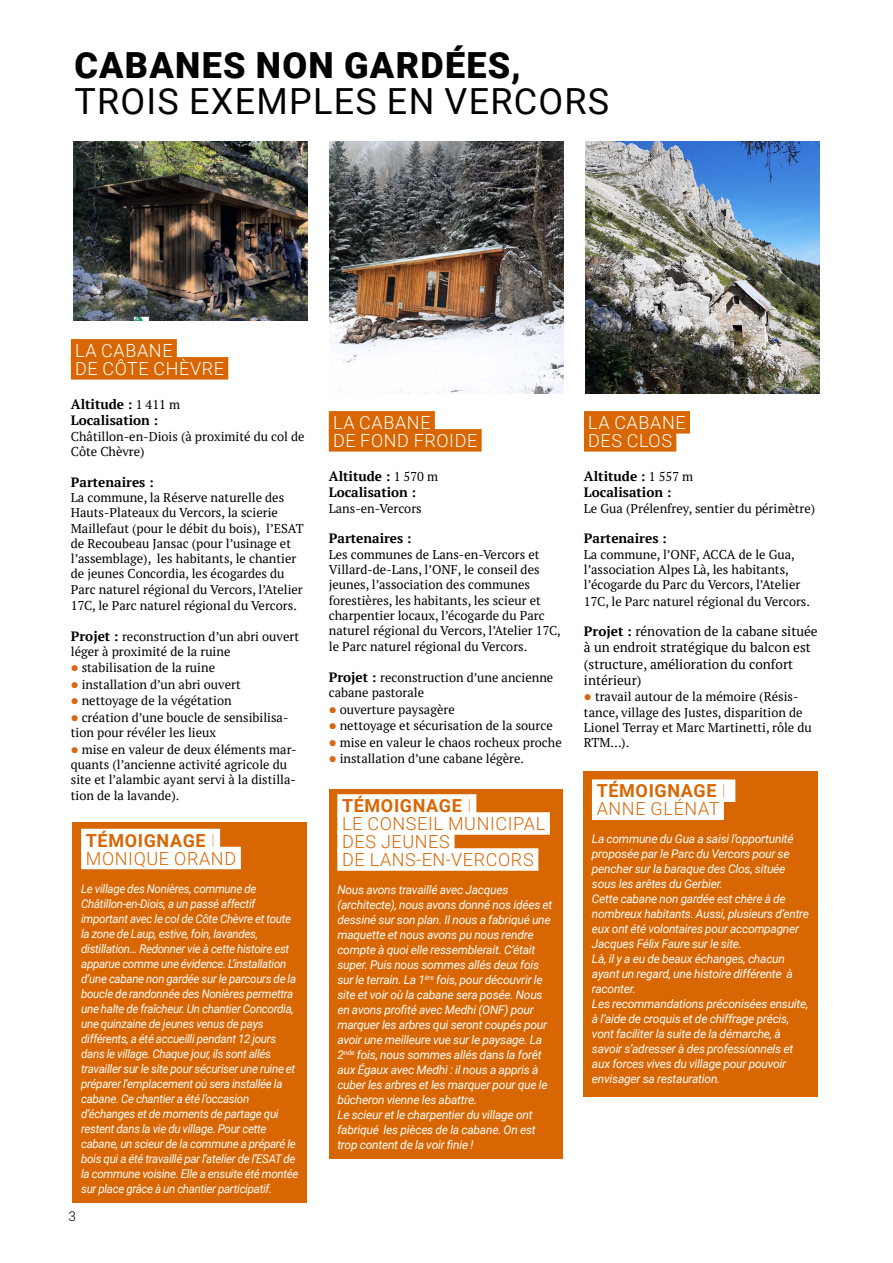
<style>
.page{position:relative;width:893px;height:1263px;background:#fff}
.page>*{position:absolute;margin:0;border:0;box-sizing:border-box;transform-origin:0 0}
.t1{font:36px "Roboto";letter-spacing:.035em;color:#020203}
.t2{font:900 36px "Roboto";letter-spacing:.035em;color:#020203}
.t3{font:300 18px/18px "Roboto";letter-spacing:.035em;color:#d86703}
.t4{font:300 18px/18px "Roboto";letter-spacing:.035em;color:#fff}
.t5{font:700 18px/18px "Roboto";letter-spacing:.035em;color:#d86703}
.t6{font:700 13.5px/16.2px "PT Serif";color:#000}
.t7{font:13.5px/16.2px "PT Serif";color:#000}
.t8{font:300 13.5px "Roboto";color:#000}
.t9{font:12.75px/15.5px "PT Serif";color:#000}
.t10{font:italic 12px/15px "Roboto";letter-spacing:-.02em;color:#fff}
.t11{font:italic 12px/15px "Roboto";letter-spacing:-.02em;color:#fff;scale:.96 1}
.s1{font-weight:400;font-size:12.75px}
.s2{font-weight:700;font-size:13.5px}
.s3{color:#d86712}
.s4{font-weight:700}
.s5{font-weight:100}
.s6{font-weight:300}
</style>
<div class="page">
<div style="left:584px;top:411px;width:106px;height:23px;background:#d86703"></div>
<div style="left:584px;top:429px;width:92px;height:23px;background:#d86703"></div>
<img style="left:74px;top:142px;width:234px;height:178px">
<img style="left:329px;top:141px;width:235px;height:252px">
<img style="left:585px;top:141px;width:235px;height:252px">
<div style="left:329px;top:411px;width:106px;height:23px;background:#d86703"></div>
<div style="left:329px;top:429px;width:153px;height:23px;background:#d86703"></div>
<div style="left:71px;top:339px;width:106px;height:23px;background:#d86703"></div>
<div style="left:71px;top:357px;width:157px;height:23px;background:#d86703"></div>
<div style="left:329px;top:789px;width:234px;height:370px;background:#d86703"></div>
<div style="left:337px;top:794px;width:139px;height:23px;background:#fff"></div>
<div style="left:337px;top:812px;width:213px;height:23px;background:#fff"></div>
<div style="left:337px;top:830px;width:117px;height:23px;background:#fff"></div>
<div style="left:337px;top:848px;width:201px;height:23px;background:#fff"></div>
<div style="left:73px;top:823px;width:234px;height:380px;background:#d86703"></div>
<div style="left:81px;top:829px;width:139px;height:22px;background:#fff"></div>
<div style="left:81px;top:847px;width:160px;height:22px;background:#fff"></div>
<div style="left:583px;top:771px;width:235px;height:325px;background:#d86703"></div>
<div style="left:592px;top:779px;width:143px;height:23px;background:#fff"></div>
<div style="left:592px;top:797px;width:132px;height:23px;background:#fff"></div>
<h1 class="t2" style="left:74px;top:40px;width:448px">CABANES NON GARDÉES,</h1>
<h1 class="t1" style="left:74px;top:76px;width:536px">TROIS EXEMPLES EN VERCORS</h1>
<h2 class="t4" style="left:75px;top:341px;width:150px">LA CABANE<br>DE CÔTE CHÈVRE</h2>
<p class="t6" style="left:71px;top:396px;width:111px">Altitude : <span class="s1">1 411 m<br></span>Localisation :</p>
<p class="t9" style="left:71px;top:428px;width:235px">Châtillon-en-Diois (à proximité du col de<br>Côte Chèvre)</p>
<p class="t6" style="left:71px;top:474px;width:84px">Partenaires :</p>
<p class="t9" style="left:71px;top:490px;width:234px">La commune, la Réserve naturelle des Hauts-Plateaux du Vercors, la scierie Maillefaut (pour le débit du bois), l’ESAT de Recoubeau Jansac (pour l’usinage et l’assemblage), les habitants, le chantier de jeunes Concordia, les écogardes du Parc naturel régional du Vercors, l’Atelier 17C, le Parc naturel régional du Vercors.</p>
<p class="t9" style="left:71px;top:628px;width:230px"><span class="s2">Projet :</span> reconstruction d’un abri ouvert léger à proximité de la ruine</p>
<p class="t9" style="left:71px;top:660px;width:146px"><span class="s3">●</span> stabilisation de la ruine</p>
<p class="t9" style="left:71px;top:676px;width:171px"><span class="s3">●</span> installation d’un abri ouvert</p>
<p class="t9" style="left:71px;top:693px;width:162px"><span class="s3">●</span> nettoyage de la végétation</p>
<p class="t9" style="left:71px;top:710px;width:219px"><span class="s3">●</span> création d’une boucle de sensibilisa&shy;tion pour révéler les lieux</p>
<p class="t9" style="left:71px;top:741px;width:227px"><span class="s3">●</span> mise en valeur de deux éléments mar&shy;quants (l’ancienne activité agricole du site et l’alambic ayant servi à la distilla&shy;tion de la lavande).</p>
<h2 class="t3" style="left:86px;top:831px;width:152px"><span class="s4">TÉMOIGNAGE</span> <span class="s5">I<br></span>MONIQUE ORAND</h2>
<p class="t11" style="left:81px;top:880px;width:228px">Le village des Nonières, commune de Châtillon-en-Diois, a un passé affectif important avec le col de Côte Chèvre et toute la zone de Laup, estive, foin, lavandes, distillation… Redonner vie à cette histoire est apparue comme une évidence. L’installation d’une cabane non gardée sur le parcours de la boucle de randonnée des Nonières permettra une halte de fraîcheur. Un chantier Concordia, une quinzaine de jeunes venus de pays différents, a été accueilli pendant 12 jours dans le village. Chaque jour, ils sont allés travailler sur le site pour sécuriser une ruine et préparer l’emplacement où sera installée la cabane. Ce chantier a été l’occasion d’échanges et de moments de partage qui restent dans la vie du village. Pour cette cabane, un scieur de la commune a préparé le bois qui a été travaillé par l’atelier de l’ESAT de la commune voisine. Elle a ensuite été montée sur place grâce à un chantier participatif.</p>
<p class="t8" style="left:69px;top:1207px;width:9px">3</p>
<h2 class="t4" style="left:333px;top:413px;width:146px">LA CABANE<br>DE FOND FROIDE</h2>
<p class="t6" style="left:329px;top:468px;width:111px">Altitude : <span class="s1">1 570 m<br></span>Localisation :</p>
<p class="t9" style="left:329px;top:500px;width:94px">Lans-en-Vercors</p>
<p class="t6" style="left:329px;top:530px;width:84px">Partenaires :</p>
<p class="t9" style="left:329px;top:546px;width:234px">Les communes de Lans-en-Vercors et Villard-de-Lans, l’ONF, le conseil des jeunes, l’association des communes forestières, les habitants, les scieur et charpentier locaux, l’écogarde du Parc naturel régional du Vercors, l’Atelier 17C, le Parc naturel régional du Vercors.</p>
<p class="t9" style="left:329px;top:670px;width:226px"><span class="s2">Projet :</span> reconstruction d’une ancienne cabane pastorale</p>
<p class="t9" style="left:329px;top:701px;width:127px"><span class="s3">●</span> ouverture paysagère</p>
<p class="t9" style="left:329px;top:718px;width:225px"><span class="s3">●</span> nettoyage et sécurisation de la source</p>
<p class="t9" style="left:329px;top:734px;width:234px"><span class="s3">●</span> mise en valeur le chaos rocheux proche</p>
<p class="t9" style="left:329px;top:751px;width:197px"><span class="s3">●</span> installation d’une cabane légère.</p>
<h2 class="t3" style="left:342px;top:796px;width:205px"><span class="s4">TÉMOIGNAGE</span> <span class="s5">I<br></span>LE CONSEIL MUNICIPAL<br>DES JEUNES<br>DE LANS-EN-VERCORS</h2>
<p class="t10" style="left:337px;top:882px;width:217px">Nous avons travaillé avec Jacques (architecte), nous avons donné nos idées et dessiné sur son plan. Il nous a fabriqué une maquette et nous avons pu nous rendre compte à quoi elle ressemblerait. C’était super. Puis nous sommes allés deux fois sur le terrain. La 1<sup>ère</sup> fois, pour découvrir le site et voir où la cabane sera posée. Nous en avons profité avec Medhi (ONF) pour marquer les arbres qui seront coupés pour avoir une meilleure vue sur le paysage. La 2<sup>nde</sup> fois, nous sommes allés dans la forêt aux Égaux avec Medhi : il nous a appris à cuber les arbres et les marquer pour que le bûcheron vienne les abattre.<br>Le scieur et le charpentier du village ont fabriqué les pièces de la cabane. On est trop content de la voir finie !</p>
<h2 class="t4" style="left:588px;top:413px;width:99px">LA CABANE<br>DES CLOS</h2>
<p class="t6" style="left:584px;top:468px;width:111px">Altitude : <span class="s1">1 557 m<br></span>Localisation :</p>
<p class="t9" style="left:584px;top:500px;width:233px">Le Gua (Prélenfrey, sentier du périmètre)</p>
<p class="t6" style="left:584px;top:530px;width:84px">Partenaires :</p>
<p class="t9" style="left:584px;top:546px;width:228px">La commune, l’ONF, ACCA de le Gua, l’association Alpes Là, les habitants, l’écogarde du Parc du Vercors, l’Atelier 17C, le Parc naturel régional du Vercors.</p>
<p class="t7" style="left:584px;top:623px;width:235px"><span class="s4">Projet :</span> rénovation de la cabane située à un endroit stratégique du balcon est (structure, amélioration du confort intérieur)</p>
<p class="t9" style="left:584px;top:689px;width:229px"><span class="s3">●</span> travail autour de la mémoire (Résis&shy;tance, village des Justes, disparition de<br>Lionel Terray et Marc Martinetti, rôle du<br>RTM…).</p>
<h2 class="t5" style="left:597px;top:781px;width:131px">TÉMOIGNAGE <span class="s5">I<br></span><span class="s6">ANNE GLÉNAT</span></h2>
<p class="t10" style="left:592px;top:831px;width:219px">La commune du Gua a saisi l’opportunité proposée par le Parc du Vercors pour se pencher sur la baraque des Clos, située sous les arêtes du Gerbier.<br>Cette cabane non gardée est chère à de nombreux habitants. Aussi, plusieurs d’entre eux ont été volontaires pour accompagner Jacques Félix Faure sur le site.<br>Là, il y a eu de beaux échanges, chacun ayant un regard, une histoire différente à raconter.<br>Les recommandations préconisées ensuite, à l’aide de croquis et de chiffrage précis, vont faciliter la suite de la démarche, à savoir s’adresser à des professionnels et aux forces vives du village pour pouvoir envisager sa restauration.</p>
</div>
